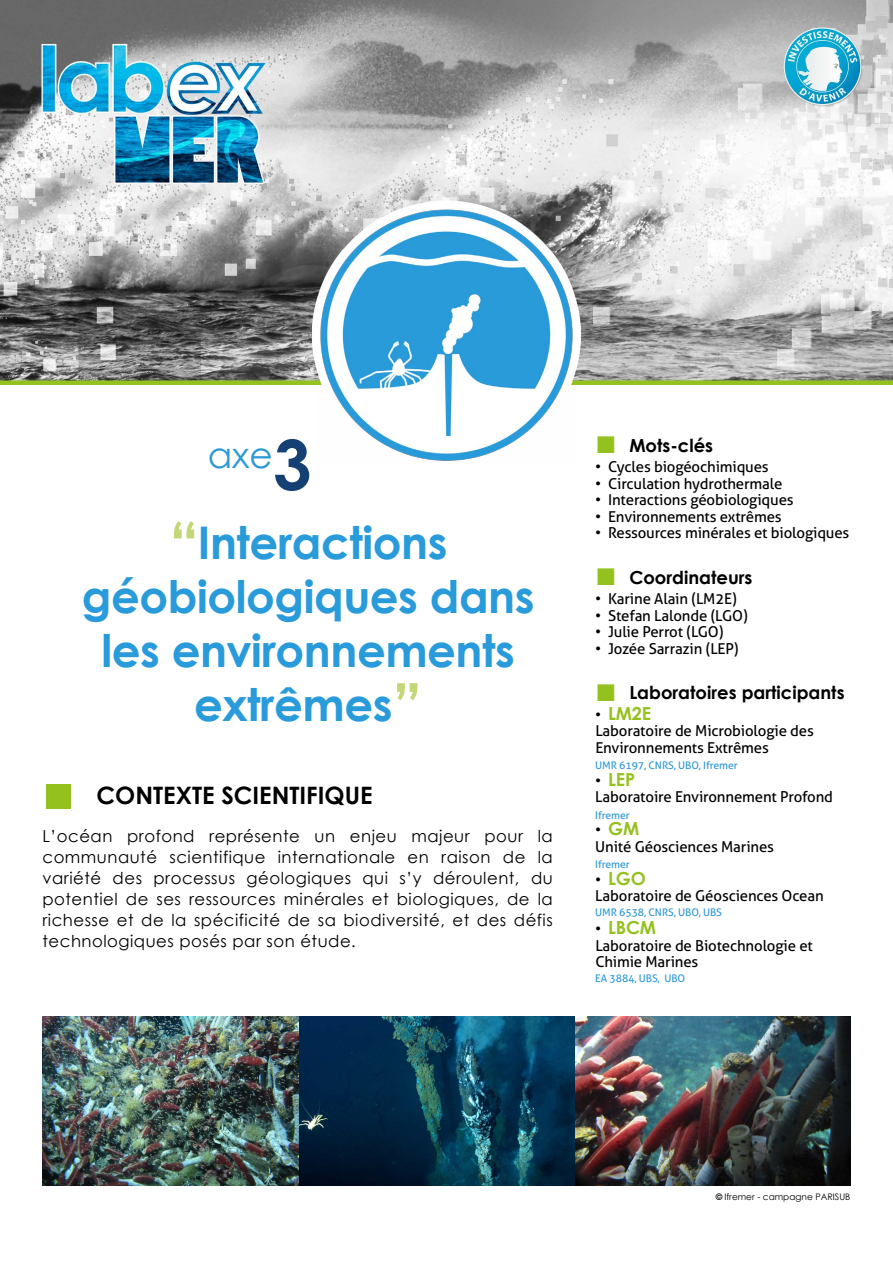
<style>
.page{position:relative;width:893px;height:1263px;background:#fff}
.page>*{position:absolute;margin:0;border:0;box-sizing:border-box;transform-origin:0 0}
.t1{font:700 45px/54px "Century Gothic";letter-spacing:-.01em;color:#299bdb;text-align:center}
.t2{font:36px "Century Gothic";color:#2d9ad6}
.t3{font:700 24px "Century Gothic";color:#000}
.t4{font:700 18px "Century Gothic";color:#000}
.t5{font:700 18px "Century Gothic";letter-spacing:-.01em;color:#95c11f}
.t6{font:16.5px/21px "Century Gothic";letter-spacing:.03em;color:#000;text-align:justify}
.t7{font:15px/16.5px "Aller";letter-spacing:-.01em;color:#000}
.t8{font:10.5px "Aller";letter-spacing:-.01em;color:#2f98d5}
.t9{font:9px "Century Gothic";color:#000}
.s1{font-weight:700;font-size:69px;color:#144074}
.s2{font-size:63px;color:#c3d778}
.s3{font-family:"Arial";font-weight:400;font-size:54px;color:#95c11f}
.s4{font-family:"Arial";font-weight:400;font-size:36px;color:#95c11f}
.s5{font-family:"Aller";font-weight:400;font-size:15px;color:#000}
.s6{font-weight:700}
</style>
<div class="page">
<svg style="left:0;top:0;width:893px;height:385px;background:#abb2b4"></svg>
<svg style="left:312px;top:201px;width:269px;height:184px"></svg>
<img style="left:319px;top:207px;width:255px;height:254px">
<img style="left:43px;top:1016px;width:807px;height:169px">
<h2 class="t2" style="left:208px;top:430px;width:105px">axe<span class="s1">3</span></h2>
<h1 class="t1" style="left:82px;top:513px;width:454px"><span class="s2">“</span>Interactions géobiologiques dans les environnements extrêmes<span class="s2">”</span></h1>
<h3 class="t3" style="left:43px;top:777px;width:331px"><span class="s3">■</span> CONTEXTE SCIENTIFIQUE</h3>
<p class="t6" style="left:43px;top:825px;width:512px">L’océan profond représente un enjeu majeur pour la communauté scientifique internationale en raison de la variété des processus géologiques qui s’y déroulent, du potentiel de ses ressources minérales et biologiques, de la richesse et de la spécificité de sa biodiversité, et des défis technologiques posés par son étude.</p>
<p class="t4" style="left:595px;top:431px;width:119px"><span class="s4">■</span> Mots-clés</p>
<p class="t7" style="left:595px;top:459px;width:175px">• Cycles biogéochimiques</p>
<p class="t7" style="left:595px;top:475px;width:189px">• Circulation hydrothermale</p>
<p class="t7" style="left:595px;top:492px;width:200px">• Interactions géobiologiques</p>
<p class="t7" style="left:595px;top:508px;width:188px">• Environnements extrêmes</p>
<p class="t7" style="left:595px;top:525px;width:256px">• Ressources minérales et biologiques</p>
<p class="t4" style="left:595px;top:563px;width:159px"><span class="s4">■</span> Coordinateurs</p>
<p class="t7" style="left:595px;top:591px;width:143px">• Karine Alain (LM2E)</p>
<p class="t7" style="left:595px;top:607px;width:154px">• Stefan Lalonde (LGO)</p>
<p class="t7" style="left:595px;top:624px;width:130px">• Julie Perrot (LGO)</p>
<p class="t7" style="left:595px;top:640px;width:145px">• Jozée Sarrazin (LEP)</p>
<p class="t4" style="left:595px;top:679px;width:251px"><span class="s4">■</span> Laboratoires participants</p>
<p class="t5" style="left:595px;top:700px;width:57px"><span class="s5">•</span> LM2E</p>
<p class="t7" style="left:595px;top:723px;width:220px">Laboratoire de Microbiologie des<br>Environnements Extrêmes</p>
<p class="t8" style="left:595px;top:759px;width:144px">UMR 6197, CNRS, UBO, Ifremer</p>
<p class="t5" style="left:595px;top:766px;width:41px"><span class="s5">•</span> LEP</p>
<p class="t7" style="left:595px;top:789px;width:239px">Laboratoire Environnement Profond</p>
<p class="t8" style="left:595px;top:809px;width:36px">Ifremer</p>
<p class="t5" style="left:595px;top:815px;width:45px"><span class="s5">•</span> GM</p>
<p class="t7" style="left:595px;top:838px;width:180px">Unité Géosciences Marines</p>
<p class="t8" style="left:595px;top:858px;width:36px">Ifremer</p>
<p class="t5" style="left:595px;top:865px;width:52px"><span class="s5">•</span> LGO</p>
<p class="t7" style="left:595px;top:888px;width:230px">Laboratoire de Géosciences Ocean</p>
<p class="t8" style="left:595px;top:906px;width:128px">UMR 6538, CNRS, UBO, UBS</p>
<p class="t5" style="left:595px;top:914px;width:62px"><span class="s5">•</span> LBCM</p>
<p class="t7" style="left:595px;top:937px;width:219px">Laboratoire de Biotechnologie et<br>Chimie Marines</p>
<p class="t8" style="left:595px;top:972px;width:91px">EA 3884, UBS, UBO</p>
<p class="t9" style="left:716px;top:1190px;width:136px"><span class="s6">©</span> Ifremer - campagne PARISUB</p>
</div>
